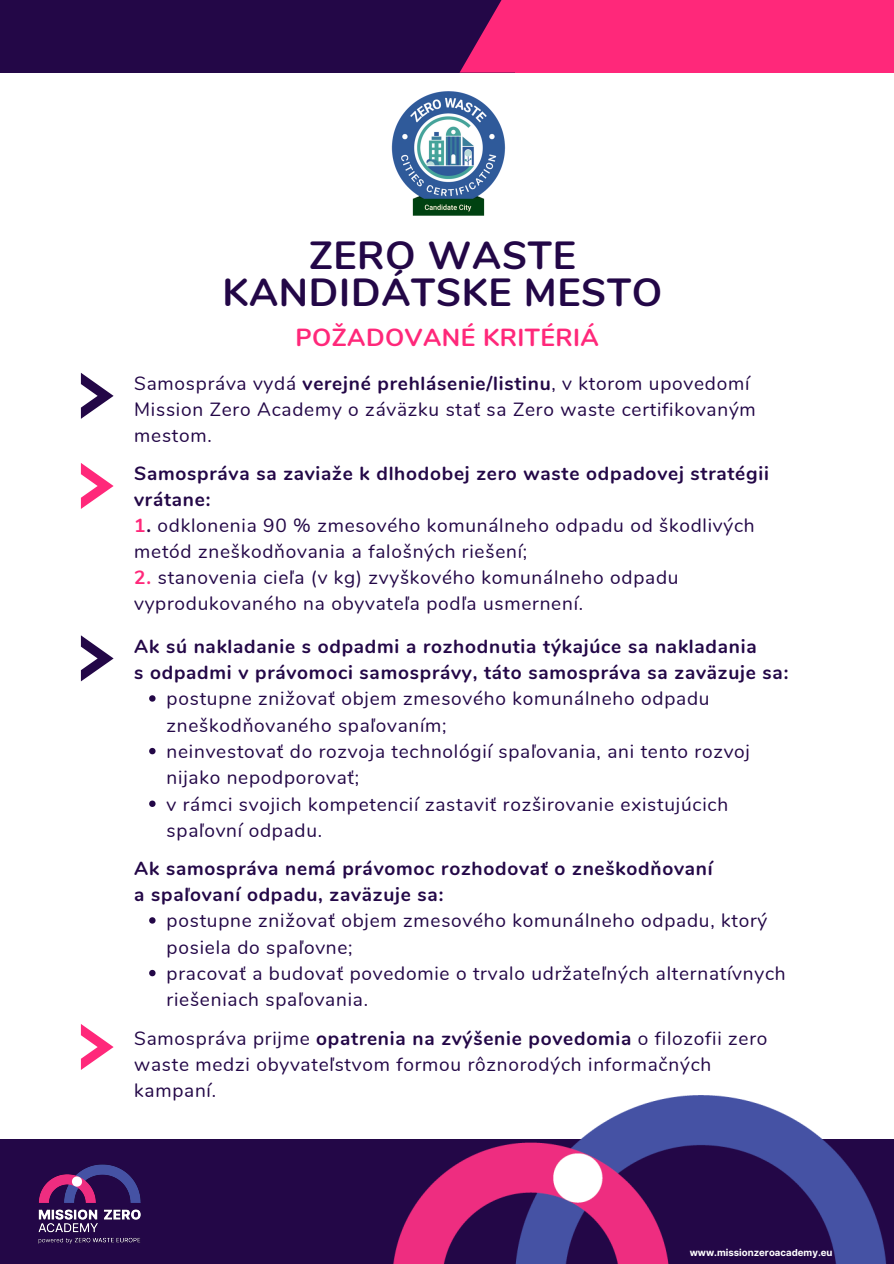
<style>
.page{position:relative;width:894px;height:1264px;background:#fff}
.page>*{position:absolute;margin:0;border:0;box-sizing:border-box;transform-origin:0 0}
.t1{font:700 39.15px/36.8px "Nunito";letter-spacing:.02em;color:#230747;text-align:center}
.t2{font:700 24.75px "Nunito";letter-spacing:.02em;color:#ff287a}
.t3{font:19.05px/26.2px "Nunito";letter-spacing:.04em;color:#230747}
.t4{font:700 19.05px/26.2px "Nunito";letter-spacing:.04em;color:#230747}
.t5{font:700 9.6px "Inter";color:#fff}
.s1{font-weight:700}
.s2{font-weight:700;color:#ff287a}
</style>
<div class="page">
<div style="left:0;top:1138px;width:893px;height:125px;background:#230747"></div>
<img style="left:391px;top:91px;width:115px;height:125px">
<div style="left:0;top:0;width:893px;height:73px;background:#230747"></div>
<div style="left:515px;top:0;width:378px;height:73px;background:#ff287a"></div>
<svg style="left:459px;top:0;width:56px;height:73px"></svg>
<img style="left:38px;top:1164px;width:103px;height:80px">
<img style="left:345px;top:1095px;width:548px;height:168px">
<svg style="left:81px;top:373px;width:33px;height:46px"></svg>
<svg style="left:81px;top:463px;width:33px;height:46px"></svg>
<svg style="left:81px;top:635px;width:33px;height:46px"></svg>
<svg style="left:149px;top:695px;width:6px;height:6px"></svg>
<svg style="left:149px;top:748px;width:6px;height:6px"></svg>
<svg style="left:149px;top:800px;width:6px;height:7px"></svg>
<svg style="left:149px;top:917px;width:6px;height:6px"></svg>
<svg style="left:149px;top:969px;width:6px;height:7px"></svg>
<svg style="left:81px;top:1024px;width:33px;height:45px"></svg>
<h1 class="t1" style="left:222px;top:237px;width:441px">ZERO WASTE<br>KANDIDÁTSKE MESTO</h1>
<p class="t2" style="left:295px;top:321px;width:305px">POŽADOVANÉ KRITÉRIÁ</p>
<p class="t3" style="left:134px;top:371px;width:623px">Samospráva vydá <span class="s1">verejné prehlásenie/listinu</span>, v ktorom upovedomí<br>Mission Zero Academy o záväzku stať sa Zero waste certifikovaným mestom.</p>
<p class="t4" style="left:134px;top:461px;width:636px">Samospráva sa zaviaže k dlhodobej zero waste odpadovej stratégii vrátane:</p>
<p class="t3" style="left:134px;top:512px;width:622px"><span class="s2">1</span><span class="s1">.</span> odklonenia 90 % zmesového komunálneho odpadu od škodlivých metód zneškodňovania a falošných riešení;</p>
<p class="t3" style="left:134px;top:564px;width:546px"><span class="s2">2.</span> stanovenia cieľa (v kg) zvyškového komunálneho odpadu vyprodukovaného na obyvateľa podľa usmernení.</p>
<p class="t4" style="left:134px;top:633px;width:655px">Ak sú nakladanie s odpadmi a rozhodnutia týkajúce sa nakladania<br>s odpadmi v právomoci samosprávy, táto samospráva sa zaväzuje sa:</p>
<p class="t3" style="left:166px;top:685px;width:584px">postupne znižovať objem zmesového komunálneho odpadu zneškodňovaného spaľovaním;<br>neinvestovať do rozvoja technológií spaľovania, ani tento rozvoj nijako nepodporovať;<br>v rámci svojich kompetencií zastaviť rozširovanie existujúcich spaľovní odpadu.</p>
<p class="t4" style="left:134px;top:855px;width:579px">Ak samospráva nemá právomoc rozhodovať o zneškodňovaní a spaľovaní odpadu, zaväzuje sa:</p>
<p class="t3" style="left:166px;top:907px;width:620px">postupne znižovať objem zmesového komunálneho odpadu, ktorý posiela do spaľovne;<br>pracovať a budovať povedomie o trvalo udržateľných alternatívnych riešeniach spaľovania.</p>
<p class="t3" style="left:134px;top:1026px;width:634px">Samospráva prijme <span class="s1">opatrenia na zvýšenie povedomia</span> o filozofii zero waste medzi obyvateľstvom formou rôznorodých informačných kampaní.</p>
<p class="t5" style="left:689px;top:1246px;width:144px">www.missionzeroacademy.eu</p>
</div>
